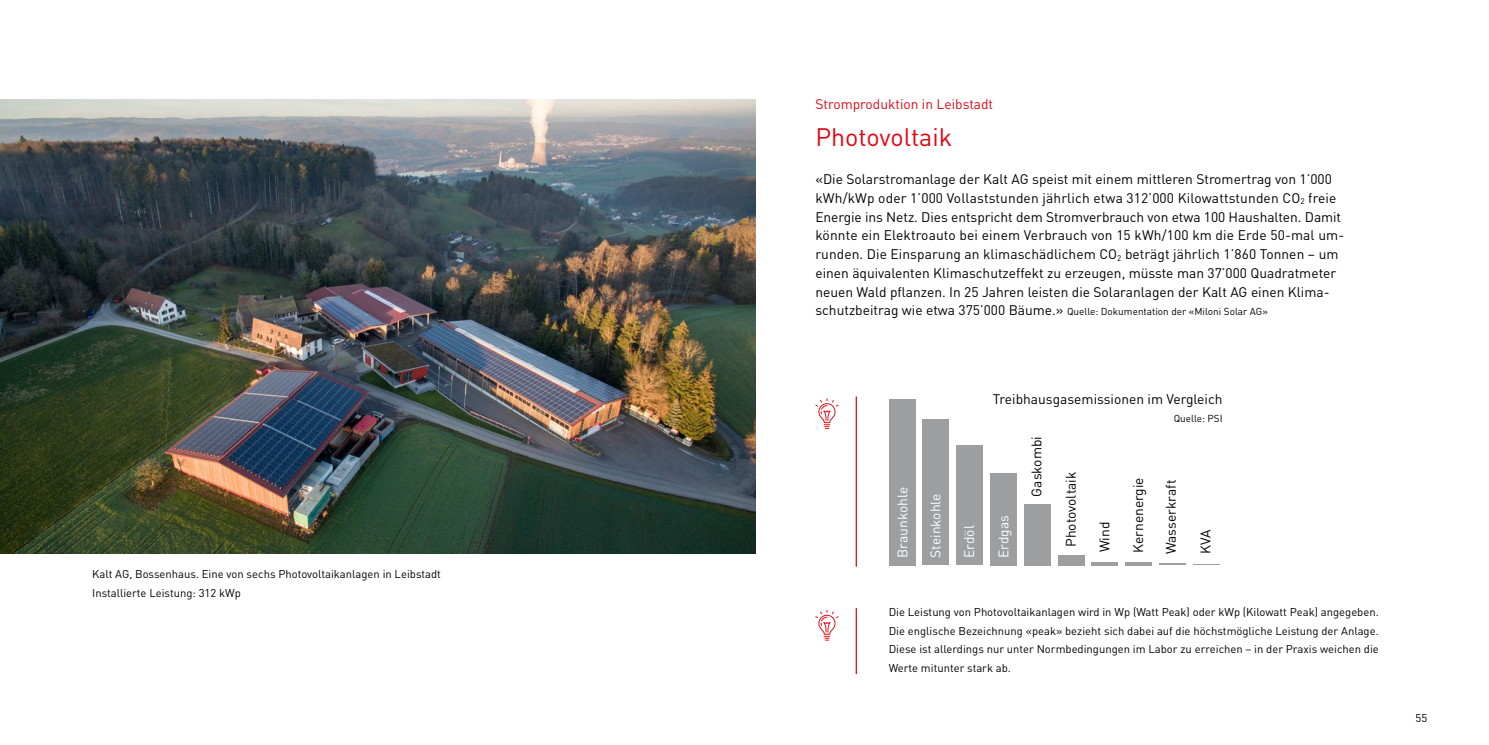
<style>
.page{position:relative;width:1489px;height:745px;background:#fff}
.page>*{position:absolute;margin:0;border:0;box-sizing:border-box;transform-origin:0 0}
.t1{font:25px "DIN Pro";color:#e30613}
.t2{font:13.75px/18.8px "DIN Pro";color:#000}
.t3{font:13.75px "DIN Pro";color:#fff}
.t4{font:13.75px "DIN Pro";color:#e30613}
.t5{font:11.25px/18.8px "DIN Pro";color:#000}
.t6{font:10px "DIN Pro";color:#000}
.s1{font-size:13.75px}
</style>
<div class="page">
<img style="left:0;top:99px;width:755px;height:454px">
<svg style="left:1193px;top:564px;width:26px;height:1px"></svg>
<hr style="left:1159px;top:563px;width:26px;height:2px;background:#9c9e9f">
<svg style="left:1125px;top:562px;width:26px;height:3px"></svg>
<svg style="left:1091px;top:562px;width:27px;height:3px"></svg>
<div style="left:1057px;top:554px;width:27px;height:11px;background:#9c9e9f"></div>
<div style="left:1024px;top:503px;width:26px;height:62px;background:#9c9e9f"></div>
<div style="left:990px;top:472px;width:26px;height:93px;background:#9c9e9f"></div>
<div style="left:956px;top:445px;width:26px;height:120px;background:#9c9e9f"></div>
<div style="left:922px;top:419px;width:27px;height:146px;background:#9c9e9f"></div>
<div style="left:888px;top:398px;width:27px;height:167px;background:#9c9e9f"></div>
<svg style="left:815px;top:609px;width:23px;height:31px"></svg>
<svg style="left:815px;top:398px;width:23px;height:31px"></svg>
<hr style="left:855px;top:607px;width:1px;height:66px;background:#e30613">
<hr style="left:855px;top:396px;width:1px;height:170px;background:#e30613">
<p class="t5" style="left:92px;top:564px;width:350px">Kalt AG, Bossenhaus. Eine von sechs Photovoltaikanlagen in Leibstadt<br>Installierte Leistung: 312 kWp</p>
<p class="t4" style="left:815px;top:94px;width:179px">Stromproduktion in Leibstadt</p>
<h1 class="t1" style="left:815px;top:120px;width:138px">Photovoltaik</h1>
<p class="t2" style="left:815px;top:169px;width:530px">«Die Solarstromanlage der Kalt AG speist mit einem mittleren Stromertrag von 1’000 kWh/kWp oder 1’000 Vollaststunden jährlich etwa 312’000 Kilowattstunden CO<sub>2</sub> freie Energie ins Netz. Dies entspricht dem Stromverbrauch von etwa 100 Haushalten. Damit könnte ein Elektroauto bei einem Verbrauch von 15 kWh/100 km die Erde 50-mal um&shy;runden. Die Einsparung an klimaschädlichem CO<sub>2</sub> beträgt jährlich 1’860 Tonnen – um einen äquivalenten Klimaschutzeffekt zu erzeugen, müsste man 37’000 Quadratmeter neuen Wald pflanzen. In 25 Jahren leisten die Solaranlagen der Kalt AG einen Klima-</p>
<p class="t6" style="left:815px;top:305px;width:454px"><span class="s1">schutzbeitrag wie etwa 375’000 Bäume.»</span> Quelle: Dokumentation der «Miloni Solar AG»</p>
<p class="t3" style="left:893px;top:557px;width:72px;rotate:-90deg">Braunkohle</p>
<p class="t3" style="left:926px;top:557px;width:66px;rotate:-90deg">Steinkohle</p>
<p class="t2" style="left:992px;top:389px;width:231px">Treibhausgasemissionen im Vergleich</p>
<p class="t6" style="left:1173px;top:411px;width:50px">Quelle: PSI</p>
<p class="t3" style="left:959px;top:557px;width:34px;rotate:-90deg">Erdöl</p>
<p class="t3" style="left:994px;top:557px;width:44px;rotate:-90deg">Erdgas</p>
<p class="t2" style="left:1026px;top:496px;width:62px;rotate:-90deg">Gaskombi</p>
<p class="t2" style="left:1060px;top:546px;width:77px;rotate:-90deg">Photovoltaik</p>
<p class="t2" style="left:1094px;top:552px;width:32px;rotate:-90deg">Wind</p>
<p class="t2" style="left:1128px;top:553px;width:77px;rotate:-90deg">Kernenergie</p>
<p class="t2" style="left:1160px;top:553px;width:76px;rotate:-90deg">Wasserkraft</p>
<p class="t2" style="left:1195px;top:553px;width:26px;rotate:-90deg">KVA</p>
<p class="t5" style="left:888px;top:601px;width:492px;text-align:justify">Die Leistung von Photovoltaikanlagen wird in Wp (Watt Peak) oder kWp (Kilowatt Peak) angegeben.<br>Die englische Bezeichnung «peak» bezieht sich dabei auf die höchstmögliche Leistung der Anlage.<br>Diese ist allerdings nur unter Normbedingungen im Labor zu erreichen – in der Praxis weichen die Werte mitunter stark ab.</p>
<p class="t5" style="left:1415px;top:708px;width:13px">55</p>
</div>
